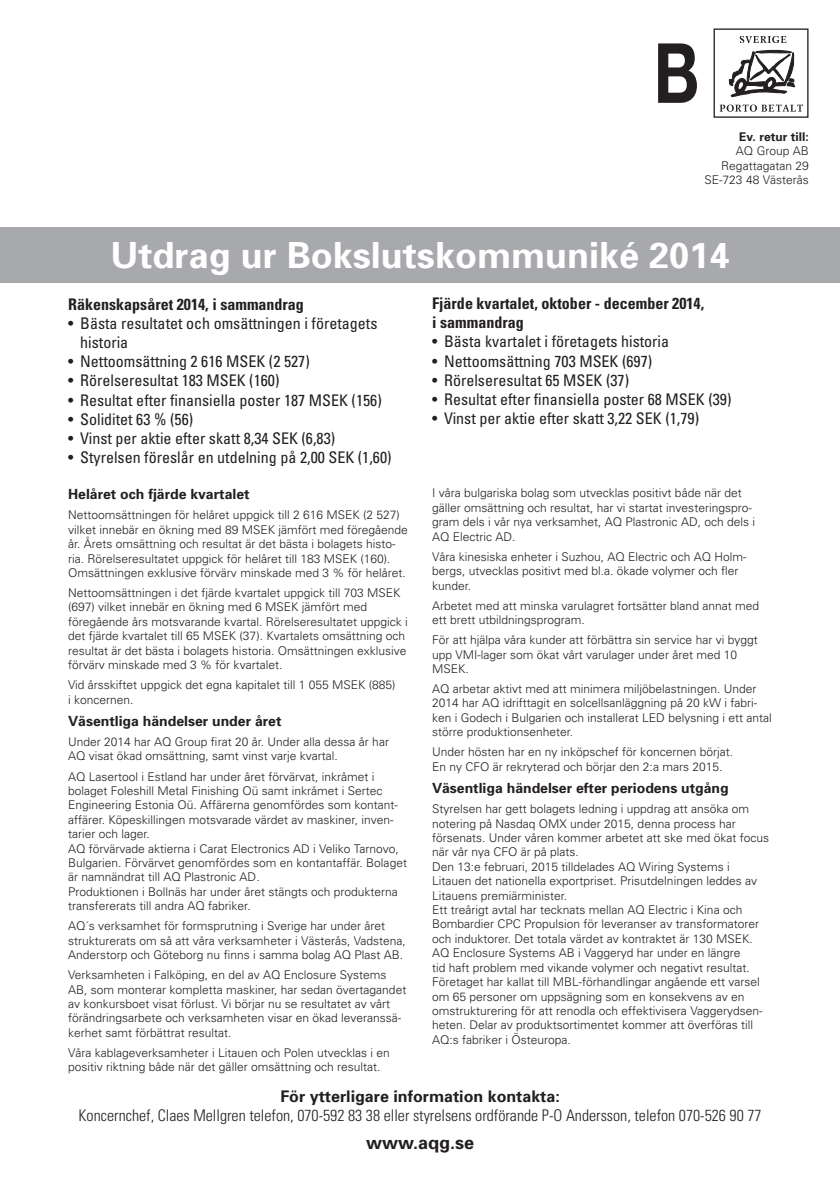
<style>
.page{position:relative;width:840px;height:1191px;background:#fff}
.page>*{position:absolute;margin:0;border:0;box-sizing:border-box;transform-origin:0 0}
.t1{font:700 36px "Univers";color:#fff}
.t2{font:700 18px "Univers";color:#231f20}
.t3{font:condensed 16px/19.2px "Univers";color:#231f20}
.t4{font:300 condensed 16px "Univers";color:#231f20}
.t5{font:700 condensed 16px/19.2px "Univers";color:#231f20}
.t6{font:700 16px "Univers";color:#231f20}
.t7{font:700 14px "Univers";color:#231f20}
.t8{font:300 12px/14.4px "Univers";color:#231f20}
.t9{font:700 12px "Univers";color:#231f20}
</style>
<div class="page">
<div style="left:0;top:227px;width:839px;height:56px;background:#a8a9ad"></div>
<svg style="left:739px;top:36px;width:47px;height:7px"></svg>
<svg style="left:719px;top:104px;width:83px;height:8px"></svg>
<div style="left:713px;top:28px;width:95px;height:90px;border:1px solid #231f20"></div>
<svg style="left:658px;top:43px;width:38px;height:60px"></svg>
<svg style="left:728px;top:49px;width:67px;height:49px"></svg>
<p class="t9" style="left:738px;top:129px;width:71px">Ev. retur till:</p>
<p class="t8" style="left:735px;top:143px;width:74px">AQ Group AB</p>
<p class="t8" style="left:720px;top:158px;width:89px">Regattagatan 29</p>
<p class="t8" style="left:704px;top:172px;width:106px">SE-723 48 Västerås</p>
<p class="t1" style="left:110px;top:232px;width:620px">Utdrag ur Bokslutskommuniké 2014</p>
<p class="t5" style="left:68px;top:294px;width:237px">Räkenskapsåret 2014, i sammandrag</p>
<p class="t3" style="left:80px;top:313px;width:298px;text-indent:-12px">• Bästa resultatet och omsättningen i företagets historia</p>
<p class="t3" style="left:68px;top:351px;width:243px">• Nettoomsättning 2 616 MSEK (2 527)</p>
<p class="t3" style="left:68px;top:371px;width:213px">• Rörelseresultat 183 MSEK (160)</p>
<p class="t3" style="left:68px;top:390px;width:315px">• Resultat efter finansiella poster 187 MSEK (156)</p>
<p class="t3" style="left:68px;top:409px;width:126px">• Soliditet 63 % (56)</p>
<p class="t3" style="left:68px;top:428px;width:268px">• Vinst per aktie efter skatt 8,34 SEK (6,83)</p>
<p class="t3" style="left:68px;top:447px;width:325px">• Styrelsen föreslår en utdelning på 2,00 SEK (1,60)</p>
<p class="t5" style="left:432px;top:293px;width:273px">Fjärde kvartalet, oktober - december 2014, i sammandrag</p>
<p class="t3" style="left:432px;top:331px;width:238px">• Bästa kvartalet i företagets historia</p>
<p class="t3" style="left:432px;top:351px;width:221px">• Nettoomsättning 703 MSEK (697)</p>
<p class="t3" style="left:432px;top:370px;width:198px">• Rörelseresultat 65 MSEK (37)</p>
<p class="t3" style="left:432px;top:389px;width:301px">• Resultat efter finansiella poster 68 MSEK (39)</p>
<p class="t3" style="left:432px;top:408px;width:268px">• Vinst per aktie efter skatt 3,22 SEK (1,79)</p>
<p class="t7" style="left:68px;top:485px;width:183px">Helåret och fjärde kvartalet</p>
<p class="t8" style="left:68px;top:507px;width:341px">Nettoomsättningen för helåret uppgick till 2 616 MSEK (2 527) vilket innebär en ökning med 89 MSEK jämfört med föregående år. Årets omsättning och resultat är det bästa i bolagets histo&shy;ria. Rörelseresultatet uppgick för helåret till 183 MSEK (160).<br>Omsättningen exklusive förvärv minskade med 3 % för helåret.</p>
<p class="t8" style="left:68px;top:585px;width:341px">Nettoomsättningen i det fjärde kvartalet uppgick till 703 MSEK (697) vilket innebär en ökning med 6 MSEK jämfört med föregående års motsvarande kvartal. Rörelseresultatet uppgick i det fjärde kvartalet till 65 MSEK (37). Kvartalets omsättning och resultat är det bästa i bolagets historia. Omsättningen exklusive förvärv minskade med 3 % för kvartalet.</p>
<p class="t8" style="left:68px;top:677px;width:329px">Vid årsskiftet uppgick det egna kapitalet till 1 055 MSEK (885) i koncernen.</p>
<p class="t7" style="left:68px;top:712px;width:215px">Väsentliga händelser under året</p>
<p class="t8" style="left:68px;top:734px;width:322px">Under 2014 har AQ Group firat 20 år. Under alla dessa år har<br>AQ visat ökad omsättning, samt vinst varje kvartal.</p>
<p class="t8" style="left:68px;top:768px;width:331px">AQ Lasertool i Estland har under året förvärvat, inkråmet i bolaget Foleshill Metal Finishing Oü samt inkråmet i Sertec Engineering Estonia Oü. Affärerna genomfördes som kontant&shy;affärer. Köpeskillingen motsvarade värdet av maskiner, inven&shy;tarier och lager.</p>
<p class="t8" style="left:68px;top:840px;width:340px">AQ förvärvade aktierna i Carat Electronics AD i Veliko Tarnovo,<br>Bulgarien. Förvärvet genomfördes som en kontantaffär. Bolaget är namnändrat till AQ Plastronic AD.</p>
<p class="t8" style="left:68px;top:884px;width:331px">Produktionen i Bollnäs har under året stängts och produkterna transfererats till andra AQ fabriker.</p>
<p class="t8" style="left:68px;top:918px;width:339px">AQ´s verksamhet för formsprutning i Sverige har under året strukturerats om så att våra verksamheter i Västerås, Vadstena,<br>Anderstorp och Göteborg nu finns i samma bolag AQ Plast AB.</p>
<p class="t8" style="left:68px;top:967px;width:339px">Verksamheten i Falköping, en del av AQ Enclosure Systems AB, som monterar kompletta maskiner, har sedan övertagandet av konkursboet visat förlust. Vi börjar nu se resultatet av vårt förändringsarbete och verksamheten visar en ökad leveranssä&shy;kerhet samt förbättrat resultat.</p>
<p class="t8" style="left:68px;top:1045px;width:323px">Våra kablageverksamheter i Litauen och Polen utvecklas i en positiv riktning både när det gäller omsättning och resultat.</p>
<p class="t8" style="left:432px;top:485px;width:324px">I våra bulgariska bolag som utvecklas positivt både när det gäller omsättning och resultat, har vi startat investeringspro&shy;gram dels i vår nya verksamhet, AQ Plastronic AD, och dels i AQ Electric AD.</p>
<p class="t8" style="left:432px;top:549px;width:316px">Våra kinesiska enheter i Suzhou, AQ Electric och AQ Holm&shy;bergs, utvecklas positivt med bl.a. ökade volymer och fler kunder.</p>
<p class="t8" style="left:432px;top:598px;width:328px">Arbetet med att minska varulagret fortsätter bland annat med ett brett utbildningsprogram.</p>
<p class="t8" style="left:432px;top:632px;width:327px">För att hjälpa våra kunder att förbättra sin service har vi byggt upp VMI-lager som ökat vårt varulager under året med 10<br>MSEK.</p>
<p class="t8" style="left:432px;top:681px;width:341px">AQ arbetar aktivt med att minimera miljöbelastningen. Under 2014 har AQ idrifttagit en solcellsanläggning på 20 kW i fabri&shy;ken i Godech i Bulgarien och installerat LED belysning i ett antal större produktionsenheter.</p>
<p class="t8" style="left:432px;top:744px;width:302px">Under hösten har en ny inköpschef för koncernen börjat.</p>
<p class="t8" style="left:432px;top:759px;width:292px">En ny CFO är rekryterad och börjar den 2:a mars 2015.</p>
<p class="t7" style="left:432px;top:779px;width:298px">Väsentliga händelser efter periodens utgång</p>
<p class="t8" style="left:432px;top:801px;width:338px">Styrelsen har gett bolagets ledning i uppdrag att ansöka om notering på Nasdaq OMX under 2015, denna process har försenats. Under våren kommer arbetet att ske med ökat focus när vår nya CFO är på plats.</p>
<p class="t8" style="left:432px;top:859px;width:326px">Den 13:e februari, 2015 tilldelades AQ Wiring Systems i<br>Litauen det nationella exportpriset. Prisutdelningen leddes av<br>Litauens premiärminister.</p>
<p class="t8" style="left:432px;top:902px;width:328px">Ett treårigt avtal har tecknats mellan AQ Electric i Kina och<br>Bombardier CPC Propulsion för leveranser av transformatorer och induktorer. Det totala värdet av kontraktet är 130 MSEK.</p>
<p class="t8" style="left:432px;top:945px;width:332px">AQ Enclosure Systems AB i Vaggeryd har under en längre<br>tid haft problem med vikande volymer och negativt resultat.<br>Företaget har kallat till MBL-förhandlingar angående ett varsel om 65 personer om uppsägning som en konsekvens av en omstrukturering för att renodla och effektivisera Vaggerydsen&shy;heten. Delar av produktsortimentet kommer att överföras till AQ:s fabriker i Östeuropa.</p>
<p class="t6" style="left:280px;top:1086px;width:281px">För ytterligare information kontakta:</p>
<p class="t4" style="left:79px;top:1106px;width:684px">Koncernchef, Claes Mellgren telefon, 070-592 83 38 eller styrelsens ordförande P-O Andersson, telefon 070-526 90 77</p>
<p class="t2" style="left:366px;top:1130px;width:110px">www.aqg.se</p>
</div>
